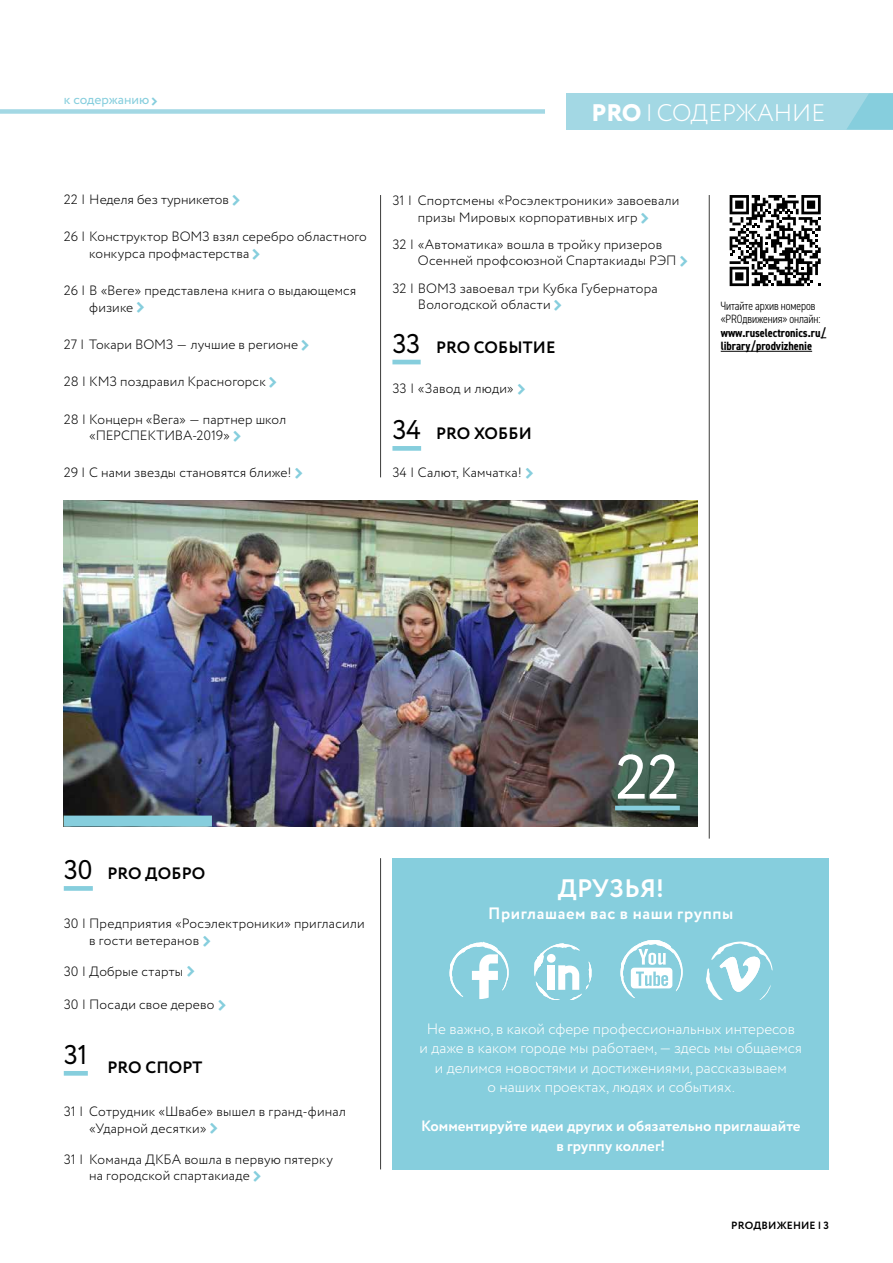
<style>
.page{position:relative;width:893px;height:1263px;background:#fff}
.page>*{position:absolute;margin:0;border:0;box-sizing:border-box;transform-origin:0 0}
.t1{font:62.55px "Circe";color:#fff}
.t2{font:27px "Circe";letter-spacing:-.02em;color:#000}
.t3{font:700 25.35px "Circe";letter-spacing:.01em;color:#fff}
.t4{font:300 24px "Circe";color:#fff}
.t5{font:700 16.5px "Circe";letter-spacing:.01em;color:#000}
.t6{font:700 16.5px "Circe";letter-spacing:.04em;color:#fff}
.t7{font:300 15px/19.5px "Circe";color:#fff;text-align:center}
.t8{font:700 15px/19.5px "Circe";color:#fff;text-align:center}
.t9{font:300 13.5px/16.5px "Circe";letter-spacing:.01em;color:#000}
.t10{font:13.5px "Circe";color:#86cedd}
.t11{font:700 condensed 12px/13.5px "DIN2014";letter-spacing:-.005em;color:#000}
.t12{font:300 condensed 12px/13.5px "DIN2014";letter-spacing:-.005em;color:#000}
.t13{font:700 10.5px "Circe";letter-spacing:.01em;color:#000}
.s1{font-weight:800}
</style>
<div class="page">
<hr style="left:709px;top:195px;width:1px;height:644px;background:#3c3c3b">
<hr style="left:380px;top:195px;width:1px;height:282px;background:#3c3c3b">
<hr style="left:380px;top:858px;width:1px;height:311px;background:#3c3c3b">
<img style="left:64px;top:500px;width:634px;height:326px">
<div style="left:64px;top:815px;width:148px;height:11px;background:#86cedd"></div>
<div style="left:566px;top:93px;width:327px;height:37px;background:#a3d8e4"></div>
<svg style="left:847px;top:93px;width:46px;height:37px"></svg>
<div style="left:0;top:109px;width:545px;height:5px;background:#a3d8e4"></div>
<hr style="left:615px;top:806px;width:65px;height:4px;background:#86cedd">
<hr style="left:721px;top:351px;width:91px;height:1px;background:#000">
<div style="left:64px;top:886px;width:29px;height:5px;background:#86cedd"></div>
<hr style="left:392px;top:360px;width:29px;height:4px;background:#86cedd">
<div style="left:392px;top:446px;width:29px;height:5px;background:#86cedd"></div>
<div style="left:64px;top:1071px;width:24px;height:5px;background:#86cedd"></div>
<svg style="left:730px;top:195px;width:91px;height:91px"></svg>
<div style="left:392px;top:858px;width:437px;height:312px;background:#86cedd"></div>
<svg style="left:450px;top:942px;width:59px;height:57px"></svg>
<svg style="left:620px;top:940px;width:63px;height:58px"></svg>
<svg style="left:707px;top:941px;width:65px;height:58px"></svg>
<svg style="left:534px;top:943px;width:58px;height:56px"></svg>
<div style="left:547px;top:954px;width:9px;height:9px;background:#fff;border-radius:50%"></div>
<p class="t10" style="left:64px;top:90px;width:87px">к содержанию</p>
<h3 class="t4" style="left:591px;top:97px;width:235px"><span class="s1">PRO</span> | СОДЕРЖАНИЕ</h3>
<p class="t9" style="left:64px;top:192px;width:167px">22 | Неделя без турникетов</p>
<p class="t9" style="left:89px;top:229px;width:279px;text-indent:-26px">26 | Конструктор ВОМЗ взял серебро областного конкурса профмастерства</p>
<p class="t9" style="left:89px;top:283px;width:269px;text-indent:-26px">26 | В «Веге» представлена книга о выдающемся физике</p>
<p class="t9" style="left:64px;top:336px;width:236px">27 | Токари ВОМЗ — лучшие в регионе</p>
<p class="t9" style="left:64px;top:374px;width:204px">28 | КМЗ поздравил Красногорск</p>
<p class="t9" style="left:89px;top:411px;width:198px;text-indent:-26px">28 | Концерн «Вега» — партнер школ «ПЕРСПЕКТИВА-2019»</p>
<p class="t9" style="left:64px;top:465px;width:229px">29 | С нами звезды становятся ближе!</p>
<p class="t9" style="left:418px;top:193px;width:263px;text-indent:-26px">31 | Спортсмены «Росэлектроники» завоевали призы Мировых корпоративных игр</p>
<p class="t9" style="left:418px;top:236px;width:260px;text-indent:-26px">32 | «Автоматика» вошла в тройку призеров<br>Осенней профсоюзной Спартакиады РЭП</p>
<p class="t9" style="left:418px;top:280px;width:241px;text-indent:-26px">32 | ВОМЗ завоевал три Кубка Губернатора<br>Вологодской области</p>
<h2 class="t2" style="left:392px;top:325px;width:30px">33</h2>
<p class="t5" style="left:436px;top:336px;width:121px">PRO СОБЫТИЕ</p>
<p class="t9" style="left:392px;top:381px;width:123px">33 | «Завод и люди»</p>
<h2 class="t2" style="left:392px;top:412px;width:30px">34</h2>
<p class="t5" style="left:436px;top:422px;width:97px">PRO ХОББИ</p>
<p class="t9" style="left:392px;top:465px;width:131px">34 | Салют, Камчатка!</p>
<p class="t12" style="left:721px;top:299px;width:101px">Читайте архив номеров «PROдвижения» онлайн:</p>
<p class="t11" style="left:721px;top:326px;width:107px">www.ruselectronics.ru/ library/prodvizhenie</p>
<h2 class="t2" style="left:64px;top:852px;width:31px">30</h2>
<p class="t5" style="left:107px;top:862px;width:99px">PRO ДОБРО</p>
<p class="t9" style="left:89px;top:916px;width:277px;text-indent:-26px">30 | Предприятия «Росэлектроники» пригласили в гости ветеранов</p>
<p class="t9" style="left:64px;top:963px;width:121px">30 | Добрые старты</p>
<p class="t9" style="left:64px;top:997px;width:152px">30 | Посади свое дерево</p>
<h2 class="t2" style="left:64px;top:1037px;width:26px">31</h2>
<p class="t5" style="left:107px;top:1056px;width:97px">PRO СПОРТ</p>
<p class="t9" style="left:89px;top:1104px;width:258px;text-indent:-26px">31 | Сотрудник «Швабе» вышел в гранд-финал «Ударной десятки»</p>
<p class="t9" style="left:89px;top:1151px;width:245px;text-indent:-26px">31 | Команда ДКБА вошла в первую пятерку на городской спартакиаде</p>
<h1 class="t1" style="left:615px;top:736px;width:66px">22</h1>
<h3 class="t3" style="left:558px;top:871px;width:108px">ДРУЗЬЯ!</h3>
<p class="t6" style="left:488px;top:902px;width:247px">Приглашаем вас в наши группы</p>
<p class="t7" style="left:420px;top:1019px;width:384px">Не важно, в какой сфере профессиональных интересов<br>и даже в каком городе мы работаем, — здесь мы общаемся и делимся новостями и достижениями, рассказываем<br>о наших проектах, людях и событиях.</p>
<p class="t8" style="left:421px;top:1117px;width:381px">Комментируйте идеи других и обязательно приглашайте в группу коллег!</p>
<p class="t13" style="left:731px;top:1218px;width:99px">PROДВИЖЕНИЕ | 3</p>
</div>
